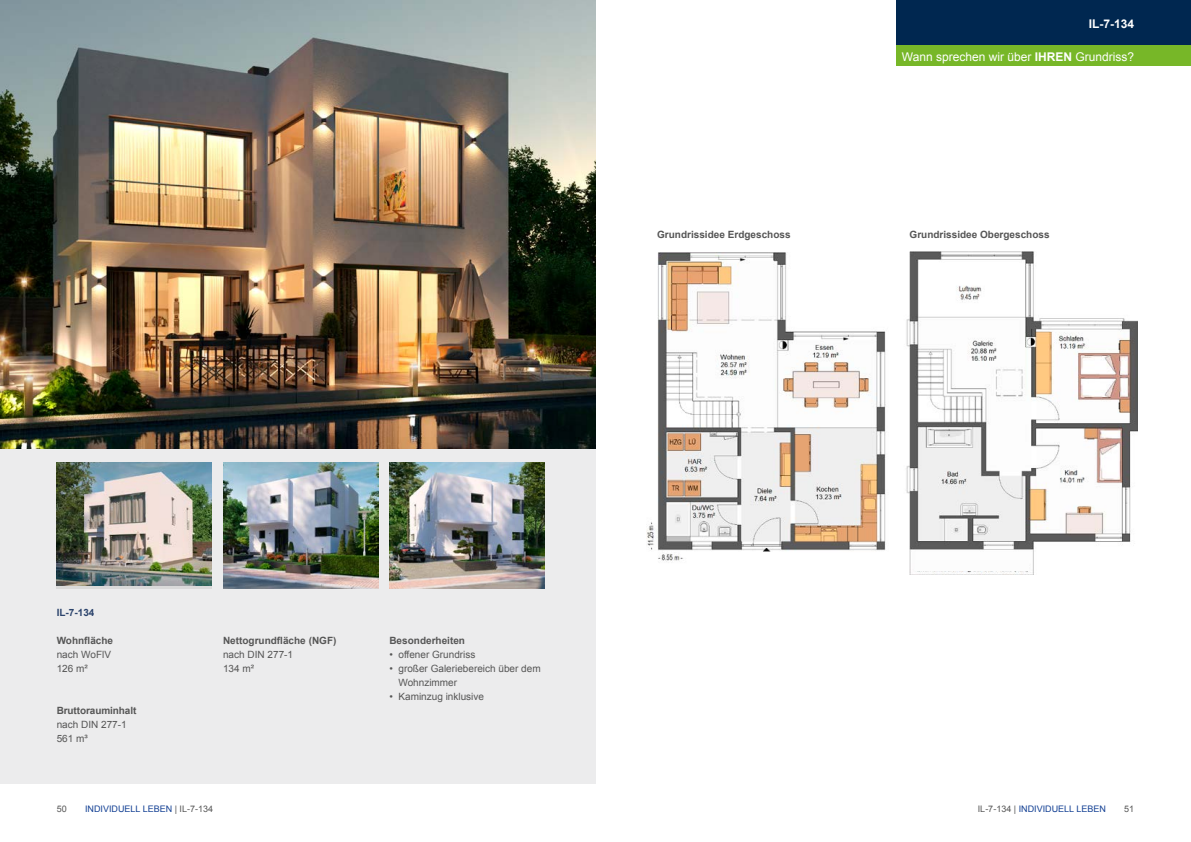
<style>
.page{position:relative;width:1191px;height:842px;background:#fff}
.page>*{position:absolute;margin:0;border:0;box-sizing:border-box;transform-origin:0 0}
.t1{font:12px "Arial";color:#fff}
.t2{font:700 12px "Arial";color:#fff}
.t3{font:10px/14px "Arial";color:#565656}
.t4{font:700 10px "Arial";color:#565656}
.t5{font:700 10px "Arial";color:#2b436c}
.t6{font:9px "Arial";color:#134094}
.t7{font:9px "Arial";color:#565656}
.s1{font-weight:700}
.s2{color:#565656}
</style>
<div class="page">
<div style="left:0;top:0;width:595px;height:784px;background:#ececed"></div>
<div style="left:896px;top:0;width:295px;height:45px;background:#002750"></div>
<div style="left:896px;top:46px;width:295px;height:20px;background:#77b728"></div>
<img style="left:646px;top:252px;width:240px;height:310px">
<img style="left:906px;top:252px;width:231px;height:322px">
<div style="left:915px;top:560px;width:113px;height:11px;background:#fcfcfc"></div>
<img style="left:389px;top:462px;width:155px;height:126px">
<img style="left:223px;top:462px;width:155px;height:126px">
<img style="left:57px;top:462px;width:155px;height:124px">
<img style="left:0;top:0;width:595px;height:448px">
<p class="t2" style="left:1089px;top:16px;width:47px">IL-7-134</p>
<p class="t1" style="left:902px;top:49px;width:234px">Wann sprechen wir über <span class="s1">IHREN</span> Grundriss?</p>
<p class="t4" style="left:657px;top:228px;width:135px">Grundrissidee Erdgeschoss</p>
<p class="t4" style="left:909px;top:228px;width:142px">Grundrissidee Obergeschoss</p>
<p class="t5" style="left:57px;top:606px;width:39px">IL-7-134</p>
<p class="t4" style="left:57px;top:634px;width:58px">Wohnfläche</p>
<p class="t3" style="left:57px;top:648px;width:56px">nach WoFlV<br>126 m²</p>
<p class="t4" style="left:57px;top:704px;width:81px">Bruttorauminhalt</p>
<p class="t3" style="left:57px;top:718px;width:72px">nach DIN 277-1<br>561 m³</p>
<p class="t4" style="left:223px;top:634px;width:115px">Nettogrundfläche (NGF)</p>
<p class="t3" style="left:223px;top:648px;width:72px">nach DIN 277-1<br>134 m²</p>
<p class="t4" style="left:389px;top:634px;width:77px">Besonderheiten</p>
<p class="t3" style="left:389px;top:648px;width:88px">• offener Grundriss</p>
<p class="t3" style="left:398px;top:662px;width:144px;text-indent:-9px">• großer Galeriebereich über dem<br>Wohnzimmer</p>
<p class="t3" style="left:389px;top:690px;width:96px">• Kaminzug inklusive</p>
<p class="t6" style="left:85px;top:803px;width:130px">INDIVIDUELL LEBEN <span class="s2">| IL-7-134</span></p>
<p class="t6" style="left:977px;top:803px;width:130px"><span class="s2">IL-7-134 |</span> INDIVIDUELL LEBEN</p>
<p class="t7" style="left:57px;top:803px;width:12px">50</p>
<p class="t7" style="left:1124px;top:803px;width:12px">51</p>
</div>
